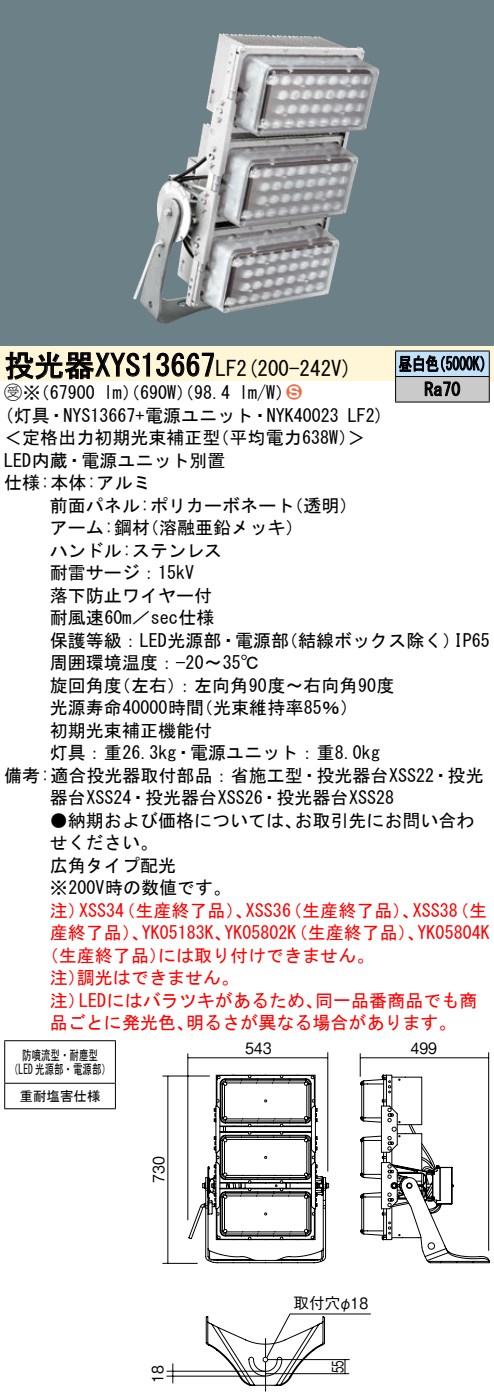
<style>
.page{position:relative;width:494px;height:1400px;background:#fff}
.page>*{position:absolute;margin:0;border:0;box-sizing:border-box;transform-origin:0 0}
.t1{font:30px "MS Gothic";color:#000}
.t2{font:21px "MS Gothic";color:#000}
.t3{font:18px/22.5px "MS Gothic";color:#000}
.t4{font:18px/22.5px "MS Gothic";color:#f00}
.t5{font:18px/25.5px "MS Gothic";color:#000;scale:.75 1}
.t6{font:18px "Ford Classification 1";color:#ed6d48}
.t7{font:15.6px "Gothic BBB Pro Medium 90 pv RKSJ H";color:#000;scale:.9 1}
.t8{font:15.6px "Gothic BBB Pro Medium 90 pv RKSJ H";color:#000}
.t9{font:15.6px "Gothic BBB Pro Medium 90 pv RKSJ H";color:#000;scale:.65 1}
.t10{font:13.5px/14.1px "MS Gothic";color:#000;text-align:center;scale:.7 1}
.t11{font:13.5px "MS Gothic";color:#000}
.s1{font-family:"Ford Classification 1"}
.s2{color:#fff}
</style>
<div class="page">
<div style="left:0;top:0;width:493px;height:346px;background:#6c8087"></div>
<img style="left:133px;top:33px;width:246px;height:291px">
<div style="left:0;top:346px;width:493px;height:34px;background:#fff5d7"></div>
<svg style="left:5px;top:351px;width:145px;height:30px"></svg>
<svg style="left:156px;top:352px;width:58px;height:25px"></svg>
<hr style="left:4px;top:1040px;width:112px;height:1px;background:#000">
<hr style="left:4px;top:1041px;width:1px;height:41px;background:#000">
<hr style="left:115px;top:1041px;width:1px;height:41px;background:#000">
<hr style="left:4px;top:1082px;width:112px;height:1px;background:#000">
<svg style="left:4px;top:1083px;width:1px;height:25px"></svg>
<svg style="left:115px;top:1083px;width:1px;height:25px"></svg>
<hr style="left:4px;top:1108px;width:112px;height:1px;background:#000">
<hr style="left:395px;top:350px;width:94px;height:1px;background:#000">
<hr style="left:395px;top:401px;width:94px;height:1px;background:#000">
<svg style="left:394px;top:351px;width:95px;height:50px;background:#98a2aa"></svg>
<svg style="left:188px;top:1074px;width:11px;height:189px"></svg>
<svg style="left:199px;top:1076px;width:127px;height:187px"></svg>
<svg style="left:203px;top:1074px;width:126px;height:183px"></svg>
<svg style="left:205px;top:1078px;width:125px;height:158px"></svg>
<hr style="left:187px;top:1053px;width:1px;height:167px;background:#000">
<hr style="left:167px;top:1076px;width:1px;height:187px;background:#000">
<hr style="left:162px;top:1075px;width:48px;height:1px;background:#000">
<hr style="left:162px;top:1262px;width:35px;height:1px;background:#000">
<hr style="left:188px;top:1057px;width:139px;height:1px;background:#000">
<hr style="left:327px;top:1052px;width:1px;height:119px;background:#000">
<svg style="left:359px;top:1053px;width:130px;height:210px"></svg>
<hr style="left:360px;top:1057px;width:128px;height:1px;background:#000">
<hr style="left:487px;top:1052px;width:1px;height:198px;background:#000">
<hr style="left:265px;top:1361px;width:1px;height:30px;background:#000">
<svg style="left:205px;top:1313px;width:166px;height:73px"></svg>
<svg style="left:172px;top:1363px;width:1px;height:20px"></svg>
<hr style="left:166px;top:1370px;width:99px;height:1px;background:#000">
<hr style="left:166px;top:1375px;width:99px;height:1px;background:#000">
<h1 class="t1" style="left:4px;top:350px;width:212px">投光器XYS13667</h1>
<p class="t2" style="left:215px;top:358px;width:138px">LF (2 200-242 (V</p>
<p class="t3" style="left:4px;top:381px;width:92px"><span class="s1">B</span>※（67900</p>
<p class="t3" style="left:104px;top:381px;width:127px">lm）（690 ）（W 98.4</p>
<p class="t3" style="left:239px;top:381px;width:55px">l m (W/</p>
<p class="t6" style="left:286px;top:383px;width:17px">2<span class="s2">3</span></p>
<p class="t3" style="left:211px;top:404px;width:155px;text-indent:-207px">(灯具・NYS13667+電源ユニット・NYK40023<br>（平均電力638 &lt;(W</p>
<p class="t3" style="left:347px;top:404px;width:37px">LF (2</p>
<p class="t3" style="left:4px;top:426px;width:223px">＜定格出力初期光束補正型<br>LED内蔵・電源ユニット別置仕様:本体:アルミ</p>
<p class="t3" style="left:141px;top:494px;width:164px;text-indent:-91px">前面パネル:ポリカーボネート（溶融亜鉛メッキ(</p>
<p class="t3" style="left:285px;top:494px;width:73px">（透明(</p>
<p class="t3" style="left:50px;top:516px;width:174px">アーム:鋼材<br>ハンドル:ステンレス耐雷サージ：15kV<br>落下防止ワイヤー付耐風速60 ／m sec仕様</p>
<p class="t5" style="left:424px;top:351px;width:49px;text-indent:-26px">昼白色<br>Ra70</p>
<p class="t5" style="left:432px;top:351px;width:82px">（5000 (K</p>
<p class="t3" style="left:280px;top:629px;width:182px">（結線ボックス除く）</p>
<p class="t3" style="left:50px;top:629px;width:240px">保護等級：LED光源部・電源部周囲環境温度：−20〜35°C</p>
<p class="t3" style="left:113px;top:674px;width:283px">（左右：）左向角90度〜右向角90度</p>
<p class="t3" style="left:50px;top:674px;width:73px">旋回角度</p>
<p class="t3" style="left:453px;top:629px;width:37px">IP65</p>
<p class="t3" style="left:50px;top:696px;width:156px">光源寿命40000時間</p>
<p class="t3" style="left:50px;top:719px;width:163px">初期光束補正機能付</p>
<p class="t3" style="left:50px;top:741px;width:331px">灯具：重26.3kg・電源ユニット：重8.0kg</p>
<p class="t3" style="left:4px;top:764px;width:480px">備考:適合投光器取付部品：省施工型・投光器台XSS22・投光</p>
<p class="t3" style="left:50px;top:786px;width:345px">器台XSS24・投光器台XSS26・投光器台XSS28</p>
<p class="t3" style="left:294px;top:809px;width:182px">お取引先にお問い合わ</p>
<p class="t3" style="left:195px;top:696px;width:164px">（光束維持率85％(</p>
<p class="t3" style="left:50px;top:809px;width:253px">●納期および価格については、せください。<br>広角タイプ配光<br>※200V時の数値です。</p>
<p class="t4" style="left:117px;top:899px;width:136px">（生産終了品）、</p>
<p class="t4" style="left:284px;top:899px;width:136px">（生産終了品）、</p>
<p class="t4" style="left:50px;top:899px;width:37px">注）</p>
<p class="t4" style="left:450px;top:899px;width:37px">（生</p>
<p class="t4" style="left:79px;top:899px;width:46px">XSS34</p>
<p class="t4" style="left:246px;top:899px;width:46px">XSS36</p>
<p class="t4" style="left:412px;top:899px;width:46px">XSS38</p>
<p class="t4" style="left:50px;top:921px;width:100px">産終了品）、</p>
<p class="t4" style="left:224px;top:921px;width:202px">YK05802（K 生産終了品）、</p>
<p class="t4" style="left:141px;top:921px;width:91px">YK05183 、K</p>
<p class="t4" style="left:417px;top:921px;width:73px">YK05804K</p>
<p class="t4" style="left:77px;top:944px;width:163px;text-indent:-36px">（生産終了品）<br>調光はできません。</p>
<p class="t4" style="left:158px;top:944px;width:217px">には取り付けできません。</p>
<p class="t4" style="left:50px;top:966px;width:37px">注）</p>
<p class="t4" style="left:79px;top:989px;width:245px">LEDにはバラツキがあるため、</p>
<p class="t4" style="left:315px;top:989px;width:163px">同一品番商品でも商</p>
<p class="t4" style="left:50px;top:989px;width:37px">注）</p>
<p class="t4" style="left:50px;top:1011px;width:146px">品ごとに発光色、</p>
<p class="t10" style="left:9px;top:1048px;width:147px">防噴流型・耐塵型（LED 光源部・電源部(</p>
<p class="t11" style="left:19px;top:1089px;width:82px">重耐塩害仕様</p>
<p class="t4" style="left:186px;top:1011px;width:272px">明るさが異なる場合があります。</p>
<p class="t7" style="left:245px;top:1035px;width:31px">543</p>
<p class="t7" style="left:410px;top:1035px;width:31px">499</p>
<p class="t7" style="left:146px;top:1182px;width:31px;rotate:-90deg">730</p>
<p class="t7" style="left:145px;top:1382px;width:21px;rotate:-90deg">18</p>
<p class="t8" style="left:293px;top:1290px;width:76px">取付穴φ18</p>
<p class="t9" style="left:324px;top:1373px;width:21px;rotate:-90deg">55</p>
</div>
